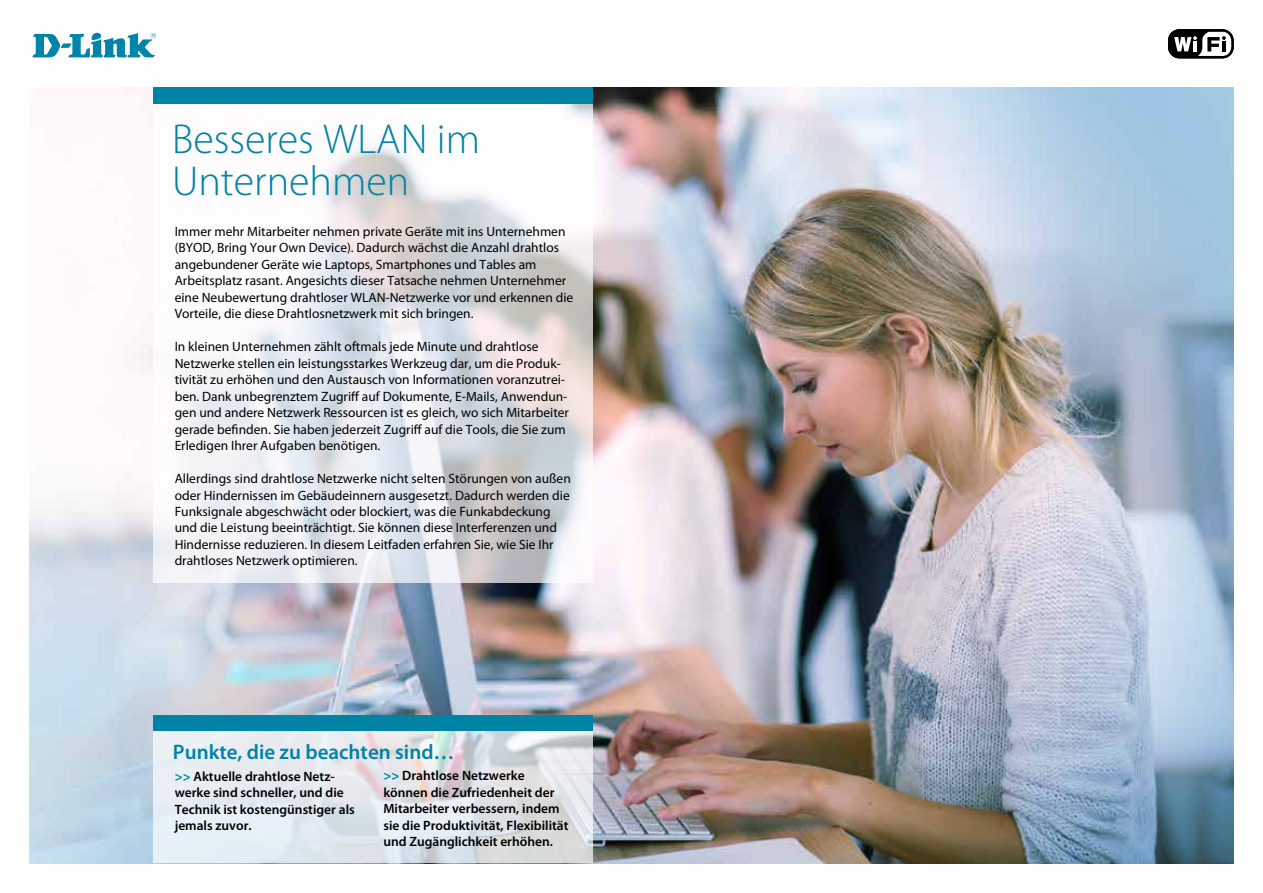
<style>
.page{position:relative;width:1263px;height:893px;background:#fff}
.page>*{position:absolute;margin:0;border:0;box-sizing:border-box;transform-origin:0 0}
.t1{font:300 42px/42px "Myriad Pro";color:#0083a5}
.t2{font:600 21px "Myriad Pro";color:#0083a5}
.t3{font:13.5px/16.5px "Myriad Pro";color:#000}
.t4{font:600 13.5px/16.5px "Myriad Pro";color:#000}
.s1{font-weight:700;color:#0083a5}
</style>
<div class="page">
<img style="left:30px;top:87px;width:1203px;height:776px">
<svg style="left:153px;top:730px;width:440px;height:133px;background:#dfe5ea"></svg>
<svg style="left:153px;top:104px;width:440px;height:478px"></svg>
<div style="left:153px;top:87px;width:440px;height:17px;background:#0083a5"></div>
<svg style="left:32px;top:33px;width:124px;height:25px"></svg>
<div style="left:153px;top:715px;width:440px;height:15px;background:#0083a5"></div>
<div style="left:1168px;top:26px;width:65px;height:36px;background:linear-gradient(to right,#fff,#fff)"></div>
<svg style="left:1168px;top:31px;width:65px;height:28px"></svg>
<svg style="left:1168px;top:30px;width:65px;height:28px"></svg>
<h1 class="t1" style="left:172px;top:119px;width:309px">Besseres WLAN im<br>Unternehmen</h1>
<p class="t3" style="left:175px;top:223px;width:400px">Immer mehr Mitarbeiter nehmen private Geräte mit ins Unternehmen (BYOD, Bring Your Own Device). Dadurch wächst die Anzahl drahtlos angebundener Geräte wie Laptops, Smartphones und Tables am Arbeitsplatz rasant. Angesichts dieser Tatsache nehmen Unternehmer eine Neubewertung drahtloser WLAN-Netzwerke vor und erkennen die Vorteile, die diese Drahtlosnetzwerk mit sich bringen.</p>
<p class="t3" style="left:175px;top:338px;width:396px">In kleinen Unternehmen zählt oftmals jede Minute und drahtlose Netzwerke stellen ein leistungsstarkes Werkzeug dar, um die Produk&shy;tivität zu erhöhen und den Austausch von Informationen voranzutrei&shy;ben. Dank unbegrenztem Zugriff auf Dokumente, E-Mails, Anwendun&shy;gen und andere Netzwerk Ressourcen ist es gleich, wo sich Mitarbeiter gerade befinden. Sie haben jederzeit Zugriff auf die Tools, die Sie zum Erledigen Ihrer Aufgaben benötigen.</p>
<p class="t3" style="left:175px;top:470px;width:398px">Allerdings sind drahtlose Netzwerke nicht selten Störungen von außen oder Hindernissen im Gebäudeinnern ausgesetzt. Dadurch werden die Funksignale abgeschwächt oder blockiert, was die Funkabdeckung und die Leistung beeinträchtigt. Sie können diese Interferenzen und Hindernisse reduzieren. In diesem Leitfaden erfahren Sie, wie Sie Ihr drahtloses Netzwerk optimieren.</p>
<h2 class="t2" style="left:173px;top:738px;width:283px">Punkte, die zu beachten sind…</h2>
<p class="t4" style="left:175px;top:767px;width:182px"><span class="s1">&gt;&gt;</span> Aktuelle drahtlose Netz&shy;werke sind schneller, und die<br>Technik ist kostengünstiger als jemals zuvor.</p>
<p class="t4" style="left:383px;top:767px;width:187px"><span class="s1">&gt;&gt;</span> Drahtlose Netzwerke können die Zufriedenheit der<br>Mitarbeiter verbessern, indem sie die Produktivität, Flexibilität und Zugänglichkeit erhöhen.</p>
</div>
